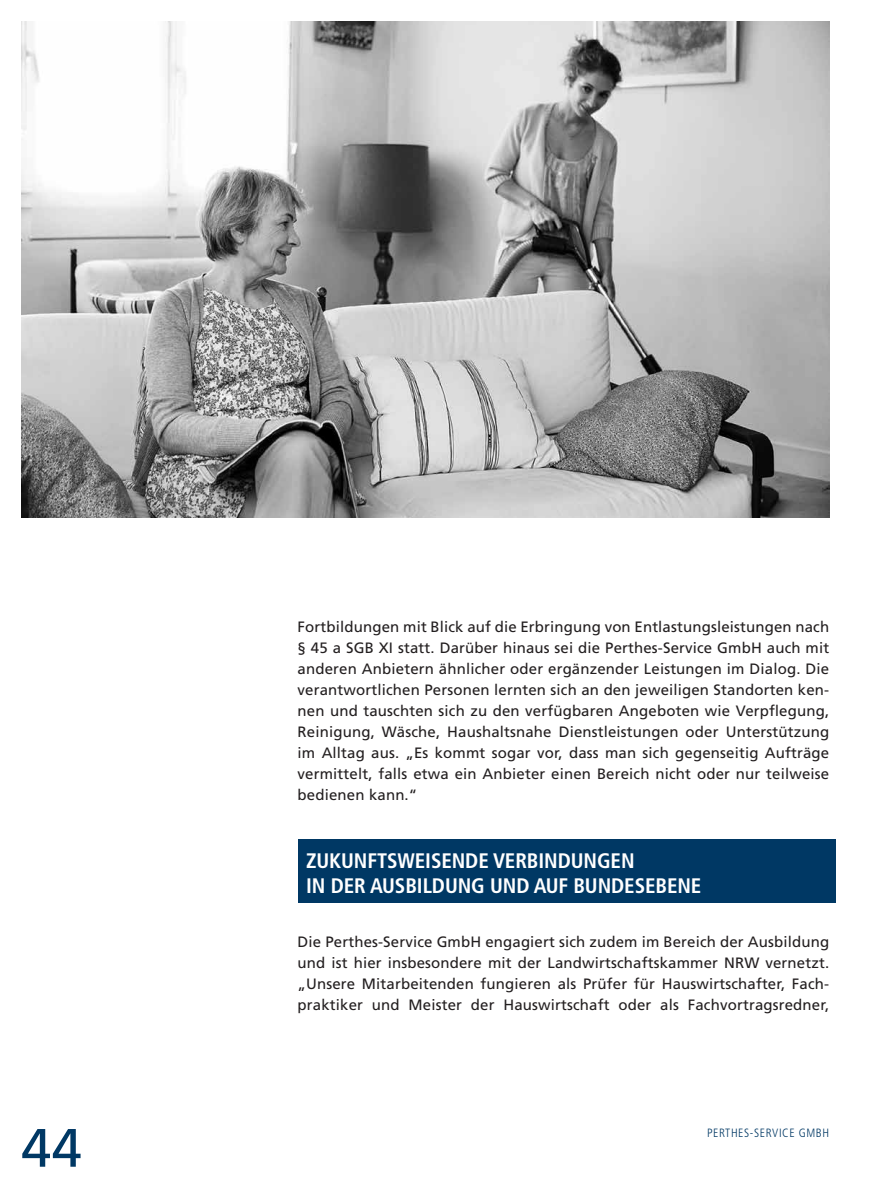
<style>
.page{position:relative;width:893px;height:1191px;background:#fff}
.page>*{position:absolute;margin:0;border:0;box-sizing:border-box;transform-origin:0 0}
.t1{font:54px "Frutiger LT Std";color:#003864}
.t2{font:700 condensed 21px/25.2px "Frutiger LT Std";letter-spacing:-.005em;color:#fff}
.t3{font:15px/21px "Frutiger LT Std";letter-spacing:.01em;color:#231f20;text-align:justify}
.t4{font:300 condensed 12px "Frutiger LT Std";letter-spacing:.05em;color:#003864}
</style>
<div class="page">
<div style="left:298px;top:839px;width:538px;height:64px;background:#003864"></div>
<img style="left:21px;top:21px;width:809px;height:496px">
<p class="t3" style="left:298px;top:616px;width:533px">Fortbildungen mit Blick auf die Erbringung von Entlastungsleistungen nach § 45 a SGB XI statt. Darüber hinaus sei die Perthes-Service GmbH auch mit anderen Anbietern ähnlicher oder ergänzender Leistungen im Dialog. Die verantwortlichen Personen lernten sich an den jeweiligen Standorten ken&shy;nen und tauschten sich zu den verfügbaren Angeboten wie Verpflegung, Reinigung, Wäsche, Haushaltsnahe Dienstleistungen oder Unterstützung im Alltag aus. „Es kommt sogar vor, dass man sich gegenseitig Aufträge vermittelt, falls etwa ein Anbieter einen Bereich nicht oder nur teilweise bedienen kann.“</p>
<h2 class="t2" style="left:306px;top:847px;width:397px">ZUKUNFTSWEISENDE VERBINDUNGEN<br>IN DER AUSBILDUNG UND AUF BUNDESEBENE</h2>
<p class="t3" style="left:298px;top:931px;width:533px">Die Perthes-Service GmbH engagiert sich zudem im Bereich der Ausbildung und ist hier insbesondere mit der Landwirtschaftskammer NRW vernetzt. „Unsere Mitarbeitenden fungieren als Prüfer für Hauswirtschafter, Fach&shy;praktiker und Meister der Hauswirtschaft oder als Fachvortragsredner,</p>
<h1 class="t1" style="left:21px;top:1116px;width:62px">44</h1>
<p class="t4" style="left:707px;top:1125px;width:124px">PERTHES-SERVICE GMBH</p>
</div>
